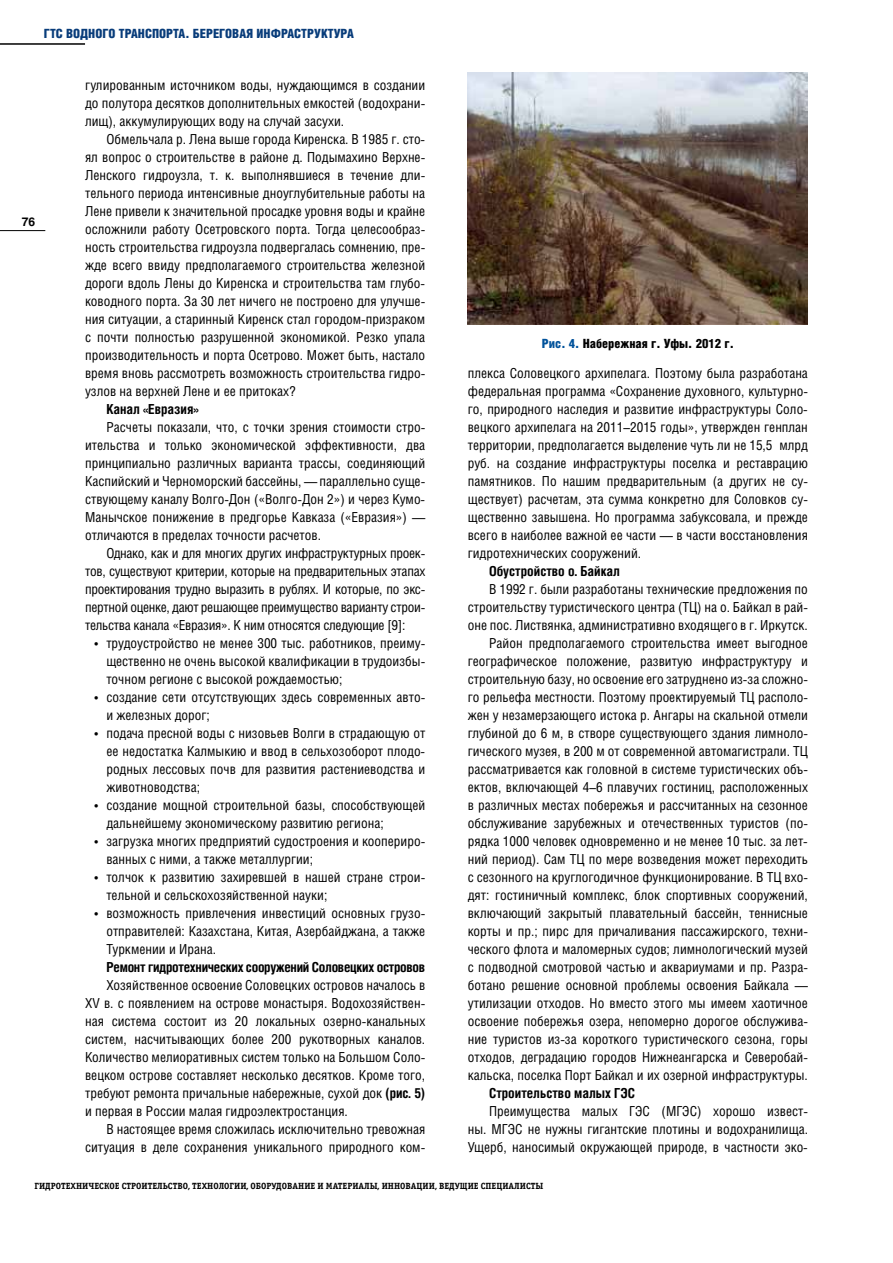
<style>
.page{position:relative;width:893px;height:1263px;background:#fff}
.page>*{position:absolute;margin:0;border:0;box-sizing:border-box;transform-origin:0 0}
.t1{font:13.8px/18px "Helios Cond";color:#000;text-align:justify}
.t2{font:700 13.8px "Helios Cond";letter-spacing:-.015em;color:#000}
.t3{font:12.75px "Helios Cond Black C";color:#083c7a}
.t4{font:12.75px "Helios Cond Black C";color:#000}
.t5{font:700 12px "Helios";color:#000}
.t6{font:700 9px "Officina Serif C";color:#000}
.s1{font-weight:700}
.s2{color:#00529b}
</style>
<div class="page">
<hr style="left:0;top:230px;width:45px;height:1px;background:#000">
<img style="left:468px;top:72px;width:340px;height:253px">
<hr style="left:0;top:43px;width:85px;height:2px;background:#000">
<p class="t3" style="left:44px;top:27px;width:31px">ГТС водного</p>
<p class="t3" style="left:119px;top:27px;width:8px">транспорта</p>
<p class="t3" style="left:185px;top:27px;width:23px">. Берегова</p>
<p class="t3" style="left:246px;top:27px;width:19px">я инфраструктура</p>
<p class="t5" style="left:22px;top:215px;width:15px">76</p>
<p class="t1" style="left:85px;top:76px;width:342px">гулированным источником воды, нуждающимся в создании до полутора десятков дополнительных емкостей (водохрани&shy;лищ), аккумулирующих воду на случай засухи.</p>
<p class="t1" style="left:85px;top:130px;width:342px;text-indent:21px">Обмельчала р. Лена выше города Киренска. В 1985 г. сто&shy;ял вопрос о строительстве в районе д. Подымахино Верхне-Ленского гидроузла, т. к. выполнявшиеся в течение дли&shy;тельного периода интенсивные дноуглубительные работы на Лене привели к значительной просадке уровня воды и крайне осложнили работу Осетровского порта. Тогда целесообраз&shy;ность строительства гидроузла подвергалась сомнению, пре&shy;жде всего ввиду предполагаемого строительства железной дороги вдоль Лены до Киренска и строительства там глубо&shy;ководного порта. За 30 лет ничего не построено для улучше&shy;ния ситуации, а старинный Киренск стал городом-призраком с почти полностью разрушенной экономикой. Резко упала производительность и порта Осетрово. Может быть, настало время вновь рассмотреть возможность строительства гидро&shy;узлов на верхней Лене и ее притоках?</p>
<p class="t2" style="left:106px;top:401px;width:94px">Канал «Евразия»</p>
<p class="t1" style="left:85px;top:418px;width:342px;text-indent:21px">Расчеты показали, что, с точки зрения стоимости стро&shy;ительства и только экономической эффективности, два принципиально различных варианта трассы, соединяющий Каспийский и Черноморский бассейны, — параллельно суще&shy;ствующему каналу Волго-Дон («Волго-Дон 2») и через Кумо-Манычское понижение в предгорье Кавказа («Евразия») — отличаются в пределах точности расчетов.</p>
<p class="t1" style="left:85px;top:544px;width:342px;text-indent:21px">Однако, как и для многих других инфраструктурных проек&shy;тов, существуют критерии, которые на предварительных этапах проектирования трудно выразить в рублях. И которые, по экс&shy;пертной оценке, дают решающее преимущество варианту строи&shy;тельства канала «Евразия». К ним относятся следующие [9]:</p>
<p class="t1" style="left:106px;top:634px;width:320px;text-indent:-12px">• трудоустройство не менее 300 тыс. работников, преиму&shy;щественно не очень высокой квалификации в трудоизбы&shy;точном регионе с высокой рождаемостью;</p>
<p class="t1" style="left:106px;top:688px;width:320px;text-indent:-12px">• создание сети отсутствующих здесь современных авто&shy;и железных дорог;</p>
<p class="t1" style="left:106px;top:724px;width:320px;text-indent:-12px">• подача пресной воды с низовьев Волги в страдающую от ее недостатка Калмыкию и ввод в сельхозоборот плодо&shy;родных лессовых почв для развития растениеводства и животноводства;</p>
<p class="t1" style="left:106px;top:796px;width:320px;text-indent:-12px">• создание мощной строительной базы, способствующей дальнейшему экономическому развитию региона;</p>
<p class="t1" style="left:106px;top:832px;width:320px;text-indent:-12px">• загрузка многих предприятий судостроения и коопериро&shy;ванных с ними, а также металлургии;</p>
<p class="t1" style="left:106px;top:868px;width:320px;text-indent:-12px">• толчок к развитию захиревшей в нашей стране строи&shy;тельной и сельскохозяйственной науки;</p>
<p class="t1" style="left:106px;top:904px;width:320px;text-indent:-12px">• возможность привлечения инвестиций основных грузо&shy;отправителей: Казахстана, Китая, Азербайджана, а также Туркмении и Ирана.</p>
<p class="t2" style="left:106px;top:959px;width:320px">Ремонт гидротехнических сооружений Соловецких островов</p>
<p class="t1" style="left:85px;top:976px;width:342px;text-indent:21px">Хозяйственное освоение Соловецких островов началось в XV в. с появлением на острове монастыря. Водохозяйствен&shy;ная система состоит из 20 локальных озерно-канальных систем, насчитывающих более 200 рукотворных каналов.<br>Количество мелиоративных систем только на Большом Соло&shy;вецком острове составляет несколько десятков. Кроме того, требуют ремонта причальные набережные, сухой док <span class="s1">(рис. 5) </span>и первая в России малая гидроэлектростанция.</p>
<p class="t1" style="left:85px;top:1120px;width:342px;text-align:right">В настоящее время сложилась исключительно тревожная ситуация в деле сохранения уникального природного ком-</p>
<p class="t4" style="left:542px;top:336px;width:194px"><span class="s2">Рис. 4.</span> Набережная г. Уфы. 2012 г.</p>
<p class="t1" style="left:468px;top:364px;width:342px">плекса Соловецкого архипелага. Поэтому была разработана федеральная программа «Сохранение духовного, культурно&shy;го, природного наследия и развитие инфраструктуры Соло&shy;вецкого архипелага на 2011–2015 годы», утвержден генплан территории, предполагается выделение чуть ли не 15,5 млрд руб. на создание инфраструктуры поселка и реставрацию памятников. По нашим предварительным (а других не су&shy;ществует) расчетам, эта сумма конкретно для Соловков су&shy;щественно завышена. Но программа забуксовала, и прежде всего в наиболее важной ее части — в части восстановления гидротехнических сооружений.</p>
<p class="t2" style="left:489px;top:562px;width:132px">Обустройство о. Байкал</p>
<p class="t1" style="left:468px;top:579px;width:342px;text-align:right">В 1992 г. были разработаны технические предложения по строительству туристического центра (ТЦ) на о. Байкал в рай&shy;оне пос. Листвянка, административно входящего в г. Иркутск.<br>Район предполагаемого строительства имеет выгодное географическое положение, развитую инфраструктуру и строительную базу, но освоение его затруднено из-за сложно&shy;го рельефа местности. Поэтому проектируемый ТЦ располо&shy;жен у незамерзающего истока р. Ангары на скальной отмели глубиной до 6 м, в створе существующего здания лимноло&shy;гического музея, в 200 м от современной автомагистрали. ТЦ рассматривается как головной в системе туристических объ&shy;ектов, включающей 4–6 плавучих гостиниц, расположенных в различных местах побережья и рассчитанных на сезонное обслуживание зарубежных и отечественных туристов (по&shy;рядка 1000 человек одновременно и не менее 10 тыс. за лет&shy;ний период). Сам ТЦ по мере возведения может переходить с сезонного на круглогодичное функционирование. В ТЦ вхо&shy;дят: гостиничный комплекс, блок спортивных сооружений, включающий закрытый плавательный бассейн, теннисные корты и пр.; пирс для причаливания пассажирского, техни&shy;ческого флота и маломерных судов; лимнологический музей с подводной смотровой частью и аквариумами и пр. Разра&shy;ботано решение основной проблемы освоения Байкала — утилизации отходов. Но вместо этого мы имеем хаотичное освоение побережья озера, непомерно дорогое обслужива&shy;ние туристов из-за короткого туристического сезона, горы отходов, деградацию городов Нижнеангарска и Северобай&shy;кальска, поселка Порт Байкал и их озерной инфраструктуры.</p>
<p class="t2" style="left:489px;top:1084px;width:147px">Строительство малых ГЭС</p>
<p class="t1" style="left:468px;top:1101px;width:342px;text-indent:21px">Преимущества малых ГЭС (МГЭС) хорошо извест&shy;ны. МГЭС не нужны гигантские плотины и водохранилища.<br>Ущерб, наносимый окружающей природе, в частности эко-</p>
<p class="t6" style="left:35px;top:1181px;width:510px">гидротехническое строительство, технологии, оборудование и материалы, инновации, ведущие специалисты</p>
</div>
